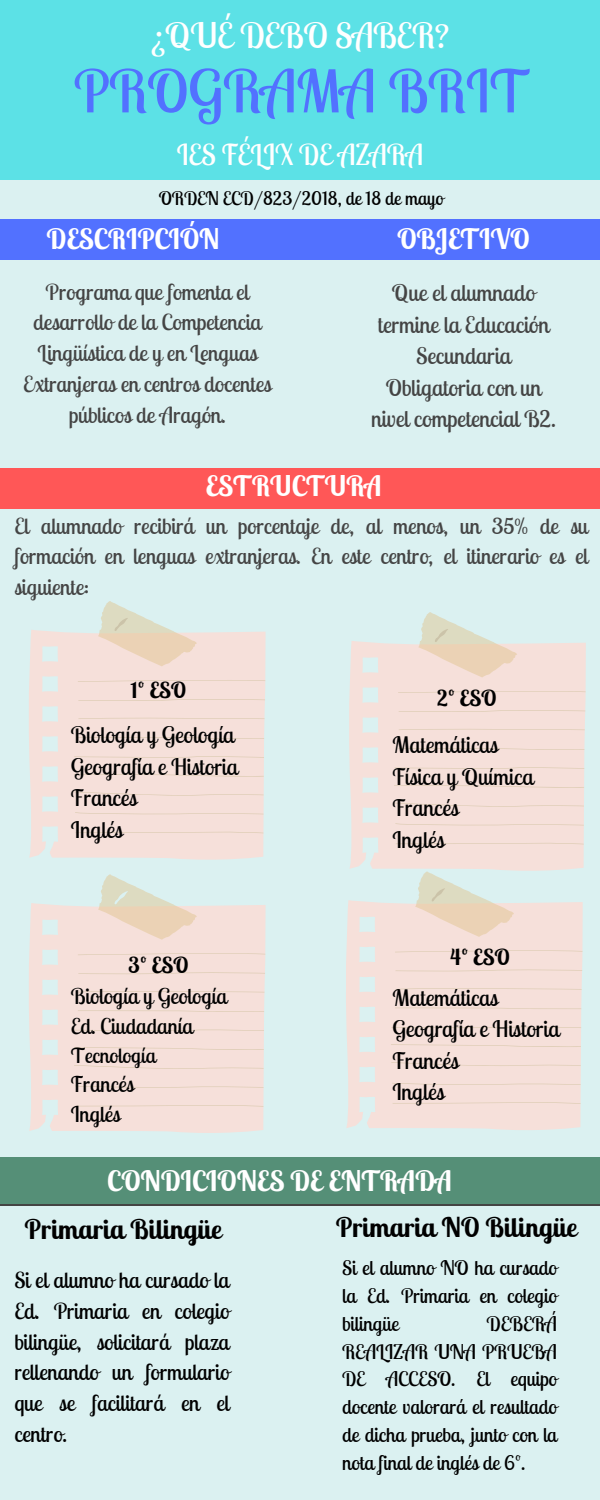
<style>
.page{position:relative;width:600px;height:1500px;background:#dbf1f1}
.page>*{position:absolute;margin:0;border:0;box-sizing:border-box;transform-origin:0 0}
.t1{font:58.6px "Lobster Two";color:#5271ff}
.t2{font:34.7px "Lobster Two";color:#fff}
.t3{font:28.7px "Lobster Two";color:#fff}
.t4{font:700 28px "Lobster Two";color:#fff}
.t5{font:700 27px "Lobster Two";color:#000}
.t6{font:22.8px/31.5px "Lobster Two";color:#444;text-align:center}
.t7{font:22.7px "Lobster Two";color:#000}
.t8{font:22px/30.8px "Lobster Two";color:#444;text-align:center}
.t9{font:22px/30.8px "Lobster Two";color:#000;text-align:justify}
.t10{font:700 22px "Lobster Two";color:#000}
.t11{font:21.7px "Lobster Two";color:#000}
.t12{font:20.7px "Lobster Two";color:#000}
.t13{font:20px/27.8px "Lobster Two";color:#000;text-align:justify}
.t14{font:18.7px "Lobster Two";color:#000}
</style>
<div class="page">
<div style="left:0;top:0;width:600px;height:180px;background:#5ce1e6"></div>
<div style="left:0;top:1165px;width:600px;height:41px;background:#444"></div>
<div style="left:0;top:219px;width:600px;height:41px;background:#5271ff"></div>
<div style="left:0;top:468px;width:600px;height:41px;background:#ff5757"></div>
<div style="left:0;top:1158px;width:600px;height:46px;background:#558f77"></div>
<svg style="left:29px;top:630px;width:237px;height:230px;background:#f4e1db"></svg>
<svg style="left:98px;top:601px;width:99px;height:65px"></svg>
<svg style="left:78px;top:679px;width:187px;height:3px"></svg>
<svg style="left:78px;top:717px;width:187px;height:2px"></svg>
<svg style="left:78px;top:698px;width:187px;height:3px"></svg>
<svg style="left:78px;top:737px;width:186px;height:2px"></svg>
<svg style="left:74px;top:756px;width:190px;height:2px"></svg>
<svg style="left:74px;top:774px;width:190px;height:3px"></svg>
<svg style="left:74px;top:792px;width:190px;height:4px"></svg>
<svg style="left:75px;top:812px;width:189px;height:3px"></svg>
<svg style="left:75px;top:831px;width:188px;height:2px"></svg>
<div style="left:349px;top:641px;width:237px;height:230px;background:#f6e0da"></div>
<svg style="left:418px;top:612px;width:99px;height:65px"></svg>
<svg style="left:398px;top:690px;width:188px;height:3px"></svg>
<svg style="left:399px;top:728px;width:186px;height:2px"></svg>
<svg style="left:399px;top:710px;width:186px;height:2px"></svg>
<svg style="left:398px;top:748px;width:186px;height:2px"></svg>
<svg style="left:395px;top:767px;width:189px;height:2px"></svg>
<svg style="left:394px;top:785px;width:190px;height:3px"></svg>
<svg style="left:394px;top:803px;width:190px;height:4px"></svg>
<svg style="left:395px;top:823px;width:189px;height:3px"></svg>
<svg style="left:396px;top:843px;width:188px;height:1px"></svg>
<svg style="left:29px;top:903px;width:237px;height:230px;background:#f4e1db"></svg>
<svg style="left:98px;top:874px;width:99px;height:66px"></svg>
<svg style="left:78px;top:952px;width:187px;height:3px"></svg>
<svg style="left:78px;top:990px;width:187px;height:2px"></svg>
<svg style="left:78px;top:972px;width:187px;height:2px"></svg>
<svg style="left:78px;top:1010px;width:186px;height:2px"></svg>
<svg style="left:74px;top:1029px;width:190px;height:2px"></svg>
<svg style="left:74px;top:1047px;width:190px;height:3px"></svg>
<svg style="left:74px;top:1065px;width:190px;height:4px"></svg>
<svg style="left:75px;top:1086px;width:189px;height:2px"></svg>
<svg style="left:75px;top:1105px;width:188px;height:2px"></svg>
<svg style="left:346px;top:900px;width:237px;height:230px;background:#f4e1db"></svg>
<svg style="left:415px;top:871px;width:99px;height:66px"></svg>
<svg style="left:395px;top:949px;width:187px;height:3px"></svg>
<svg style="left:396px;top:987px;width:186px;height:3px"></svg>
<svg style="left:396px;top:969px;width:186px;height:2px"></svg>
<svg style="left:395px;top:1008px;width:186px;height:1px"></svg>
<svg style="left:391px;top:1026px;width:190px;height:3px"></svg>
<svg style="left:391px;top:1044px;width:190px;height:3px"></svg>
<svg style="left:391px;top:1062px;width:190px;height:5px"></svg>
<svg style="left:392px;top:1083px;width:189px;height:2px"></svg>
<svg style="left:393px;top:1102px;width:188px;height:2px"></svg>
<p class="t2" style="left:151px;top:13px;width:300px">¿QUÉ DEBO SABER?</p>
<p class="t1" style="left:74px;top:54px;width:457px">PROGRAMA BRIT</p>
<p class="t3" style="left:177px;top:137px;width:248px">IES FÉLIX DE AZARA</p>
<p class="t14" style="left:159px;top:187px;width:286px">ORDEN ECD/823/2018, de 18 de mayo</p>
<p class="t4" style="left:47px;top:221px;width:174px">DESCRIPCIÓN</p>
<p class="t8" style="left:23px;top:276px;width:250px">Programa que fomenta el desarrollo de la Competencia<br>Lingüística de y en Lenguas<br>Extranjeras en centros docentes públicos de Aragón.</p>
<p class="t4" style="left:397px;top:221px;width:134px">OBJETIVO</p>
<p class="t6" style="left:371px;top:277px;width:186px">Que el alumnado termine la Educación<br>Secundaria<br>Obligatoria con un nivel competencial B2.</p>
<p class="t4" style="left:206px;top:468px;width:177px">ESTRUCTURA</p>
<p class="t8" style="left:14px;top:510px;width:575px;text-align:justify">El alumnado recibirá un porcentaje de, al menos, un 35% de su formación en lenguas extranjeras. En este centro, el itinerario es el siguiente:</p>
<p class="t10" style="left:131px;top:676px;width:57px">1º ESO</p>
<p class="t10" style="left:437px;top:684px;width:61px">2º ESO</p>
<p class="t7" style="left:392px;top:730px;width:107px">Matemáticas</p>
<p class="t7" style="left:392px;top:762px;width:142px">Física y Química</p>
<p class="t7" style="left:392px;top:793px;width:68px">Francés</p>
<p class="t7" style="left:392px;top:825px;width:53px">Inglés</p>
<p class="t7" style="left:71px;top:720px;width:165px">Biología y Geología</p>
<p class="t7" style="left:71px;top:752px;width:168px">Geografía e Historia</p>
<p class="t7" style="left:71px;top:783px;width:68px">Francés</p>
<p class="t7" style="left:71px;top:815px;width:53px">Inglés</p>
<p class="t10" style="left:128px;top:951px;width:62px">3º ESO</p>
<p class="t10" style="left:450px;top:943px;width:61px">4º ESO</p>
<p class="t11" style="left:71px;top:982px;width:158px">Biología y Geología</p>
<p class="t11" style="left:71px;top:1012px;width:124px">Ed. Ciudadanía</p>
<p class="t12" style="left:71px;top:1042px;width:86px">Tecnología</p>
<p class="t11" style="left:71px;top:1071px;width:65px">Francés</p>
<p class="t11" style="left:71px;top:1101px;width:51px">Inglés</p>
<p class="t7" style="left:392px;top:983px;width:107px">Matemáticas</p>
<p class="t7" style="left:392px;top:1015px;width:168px">Geografía e Historia</p>
<p class="t7" style="left:392px;top:1046px;width:68px">Francés</p>
<p class="t7" style="left:392px;top:1078px;width:53px">Inglés</p>
<p class="t4" style="left:107px;top:1163px;width:346px">CONDICIONES DE ENTRADA</p>
<p class="t5" style="left:336px;top:1210px;width:242px">Primaria NO Bilingüe</p>
<p class="t5" style="left:25px;top:1212px;width:198px">Primaria Bilingüe</p>
<p class="t9" style="left:14px;top:1264px;width:216px">Si el alumno ha cursado la Ed. Primaria en colegio bilingüe, solicitará plaza rellenando un formulario que se facilitará en el centro.</p>
<p class="t13" style="left:342px;top:1254px;width:216px">Si el alumno NO ha cursado la Ed. Primaria en colegio bilingüe</p>
<p class="t13" style="left:342px;top:1309px;width:216px;text-indent:144px">DEBERÁ REALIZAR UNA PRUEBA DE ACCESO. El equipo docente valorará el resultado de dicha prueba, junto con la nota final de inglés de 6º.</p>
</div>
